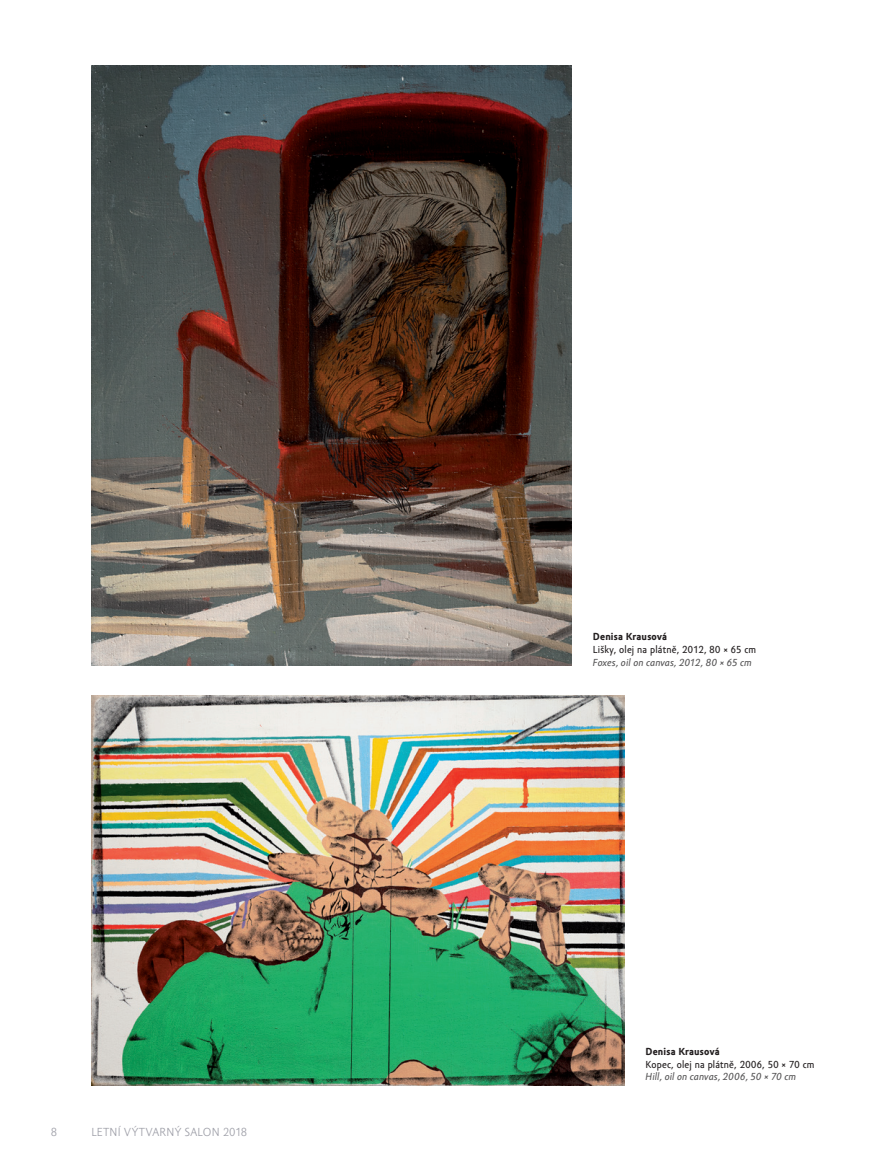
<style>
.page{position:relative;width:893px;height:1170px;background:#fff}
.page>*{position:absolute;margin:0;border:0;box-sizing:border-box;transform-origin:0 0}
.t1{font:12px "Amor Sans Pro";letter-spacing:.035em;color:#9d9ea7}
.t2{font:10.5px "Amor Sans Text Pro";letter-spacing:.015em;color:#231f20}
.t3{font:italic 10.5px "Amor Sans Text Pro";letter-spacing:.01em;color:#575657}
.t4{font:700 10.5px "Amor Sans Text Pro";letter-spacing:.02em;color:#231f20}
</style>
<div class="page">
<img style="left:91px;top:65px;width:481px;height:600px">
<img style="left:91px;top:695px;width:533px;height:390px">
<p class="t1" style="left:51px;top:1125px;width:7px">8</p>
<p class="t1" style="left:91px;top:1125px;width:157px">LETNÍ VÝTVARNÝ SALON 2018</p>
<p class="t4" style="left:593px;top:630px;width:76px">Denisa Krausová</p>
<p class="t2" style="left:593px;top:643px;width:165px">Lišky, olej na plátně, 2012, 80 × 65 cm</p>
<p class="t3" style="left:593px;top:656px;width:160px">Foxes, oil on canvas, 2012, 80 × 65 cm</p>
<p class="t4" style="left:645px;top:1045px;width:76px">Denisa Krausová</p>
<p class="t2" style="left:645px;top:1058px;width:170px">Kopec, olej na plátně, 2006, 50 × 70 cm</p>
<p class="t3" style="left:645px;top:1070px;width:152px">Hill, oil on canvas, 2006, 50 × 70 cm</p>
</div>
